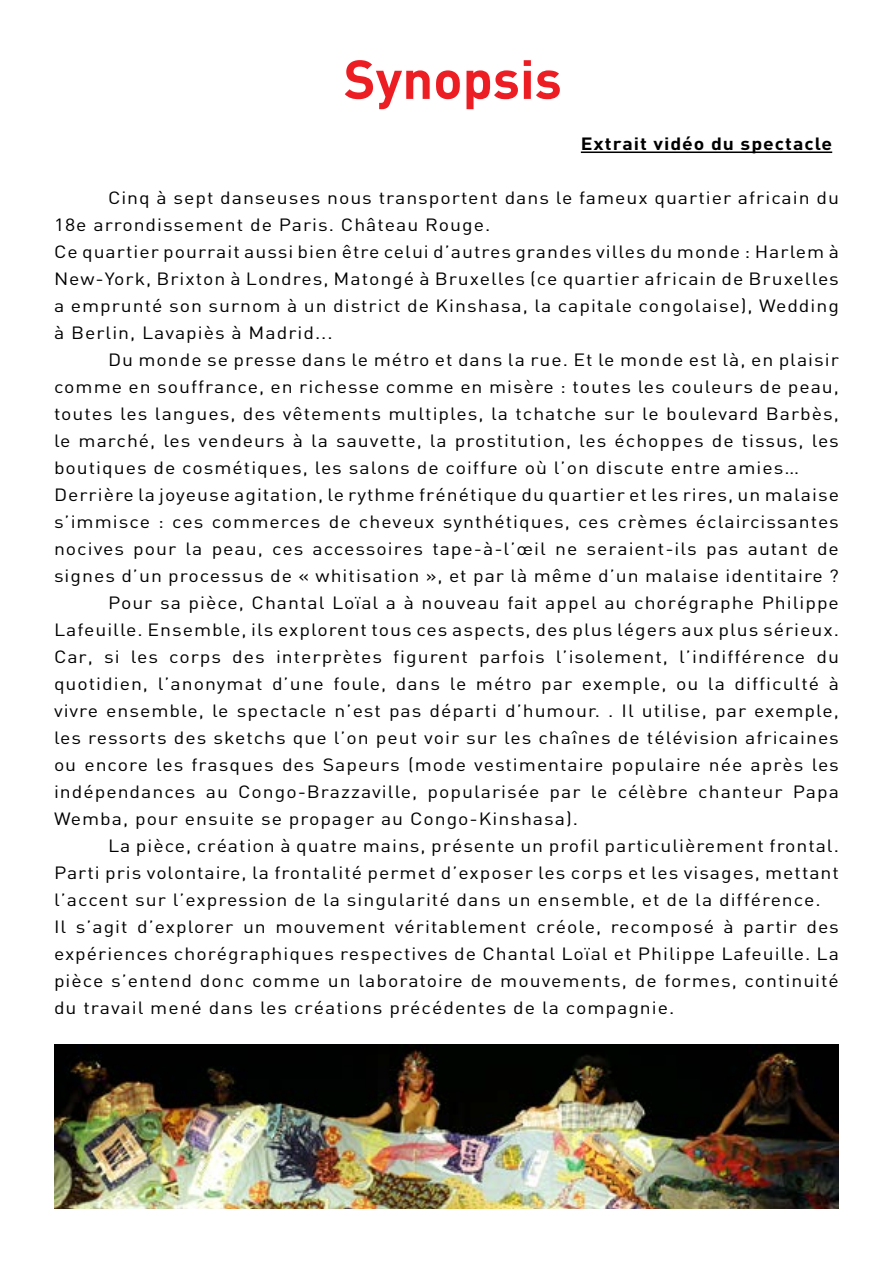
<style>
.page{position:relative;width:893px;height:1263px;background:#fff}
.page>*{position:absolute;margin:0;border:0;box-sizing:border-box;transform-origin:0 0}
.t1{font:700 54px "DIN";color:#ed1d24}
.t2{font:17.55px/27px "DIN";letter-spacing:.05em;color:#000;scale:1.11 1}
.t3{font:700 17.55px "DIN";letter-spacing:.05em;color:#000;scale:1.11 1}
</style>
<div class="page">
<hr style="left:581px;top:151px;width:251px;height:2px;background:#000">
<img style="left:54px;top:1045px;width:785px;height:164px">
<h1 class="t1" style="left:344px;top:44px;width:220px">Synopsis</h1>
<p class="t3" style="left:581px;top:132px;width:228px">Extrait vidéo du spectacle</p>
<p class="t2" style="left:54px;top:184px;width:709px;text-indent:54px">Cinq à sept danseuses nous transportent dans le fameux quartier africain du 18e arrondissement de Paris. Château Rouge.<br>Ce quartier pourrait aussi bien être celui d’autres grandes villes du monde : Harlem à New-York, Brixton à Londres, Matongé à Bruxelles (ce quartier africain de Bruxelles a emprunté son surnom à un district de Kinshasa, la capitale congolaise), Wedding à Berlin, Lavapiès à Madrid...</p>
<p class="t2" style="left:108px;top:346px;width:660px">Du monde se presse dans le métro et dans la rue. Et le monde est là, en plaisir</p>
<p class="t2" style="left:54px;top:373px;width:709px">comme en souffrance, en richesse comme en misère : toutes les couleurs de peau,</p>
<p class="t2" style="left:54px;top:400px;width:709px">toutes les langues, des vêtements multiples, la tchatche sur le boulevard Barbès,</p>
<p class="t2" style="left:54px;top:427px;width:709px">le marché, les vendeurs à la sauvette, la prostitution, les échoppes de tissus, les</p>
<p class="t2" style="left:54px;top:454px;width:673px">boutiques de cosmétiques, les salons de coiffure où l’on discute entre amies…</p>
<p class="t2" style="left:54px;top:481px;width:709px">Derrière la joyeuse agitation, le rythme frénétique du quartier et les rires, un malaise</p>
<p class="t2" style="left:54px;top:508px;width:709px">s’immisce : ces commerces de cheveux synthétiques, ces crèmes éclaircissantes</p>
<p class="t2" style="left:54px;top:535px;width:709px">nocives pour la peau, ces accessoires tape-à-l’œil ne seraient-ils pas autant de</p>
<p class="t2" style="left:54px;top:562px;width:709px">signes d’un processus de « whitisation », et par là même d’un malaise identitaire ?</p>
<p class="t2" style="left:108px;top:589px;width:660px">Pour sa pièce, Chantal Loïal a à nouveau fait appel au chorégraphe Philippe</p>
<p class="t2" style="left:54px;top:616px;width:709px">Lafeuille. Ensemble, ils explorent tous ces aspects, des plus légers aux plus sérieux.</p>
<p class="t2" style="left:54px;top:643px;width:709px">Car, si les corps des interprètes figurent parfois l’isolement, l’indifférence du</p>
<p class="t2" style="left:54px;top:670px;width:709px">quotidien, l’anonymat d’une foule, dans le métro par exemple, ou la difficulté à</p>
<p class="t2" style="left:54px;top:697px;width:709px">vivre ensemble, le spectacle n’est pas départi d’humour. . Il utilise, par exemple,</p>
<p class="t2" style="left:54px;top:724px;width:709px">les ressorts des sketchs que l’on peut voir sur les chaînes de télévision africaines</p>
<p class="t2" style="left:54px;top:751px;width:709px">ou encore les frasques des Sapeurs (mode vestimentaire populaire née après les</p>
<p class="t2" style="left:54px;top:778px;width:709px">indépendances au Congo-Brazzaville, popularisée par le célèbre chanteur Papa</p>
<p class="t2" style="left:54px;top:805px;width:474px">Wemba, pour ensuite se propager au Congo-Kinshasa).</p>
<p class="t2" style="left:108px;top:832px;width:660px">La pièce, création à quatre mains, présente un profil particulièrement frontal.</p>
<p class="t2" style="left:54px;top:859px;width:709px">Parti pris volontaire, la frontalité permet d’exposer les corps et les visages, mettant</p>
<p class="t2" style="left:54px;top:885px;width:692px">l’accent sur l’expression de la singularité dans un ensemble, et de la différence.</p>
<p class="t2" style="left:54px;top:912px;width:709px">Il s’agit d’explorer un mouvement véritablement créole, recomposé à partir des</p>
<p class="t2" style="left:54px;top:939px;width:709px">expériences chorégraphiques respectives de Chantal Loïal et Philippe Lafeuille. La</p>
<p class="t2" style="left:54px;top:966px;width:709px">pièce s’entend donc comme un laboratoire de mouvements, de formes, continuité</p>
<p class="t2" style="left:54px;top:993px;width:560px">du travail mené dans les créations précédentes de la compagnie.</p>
</div>
